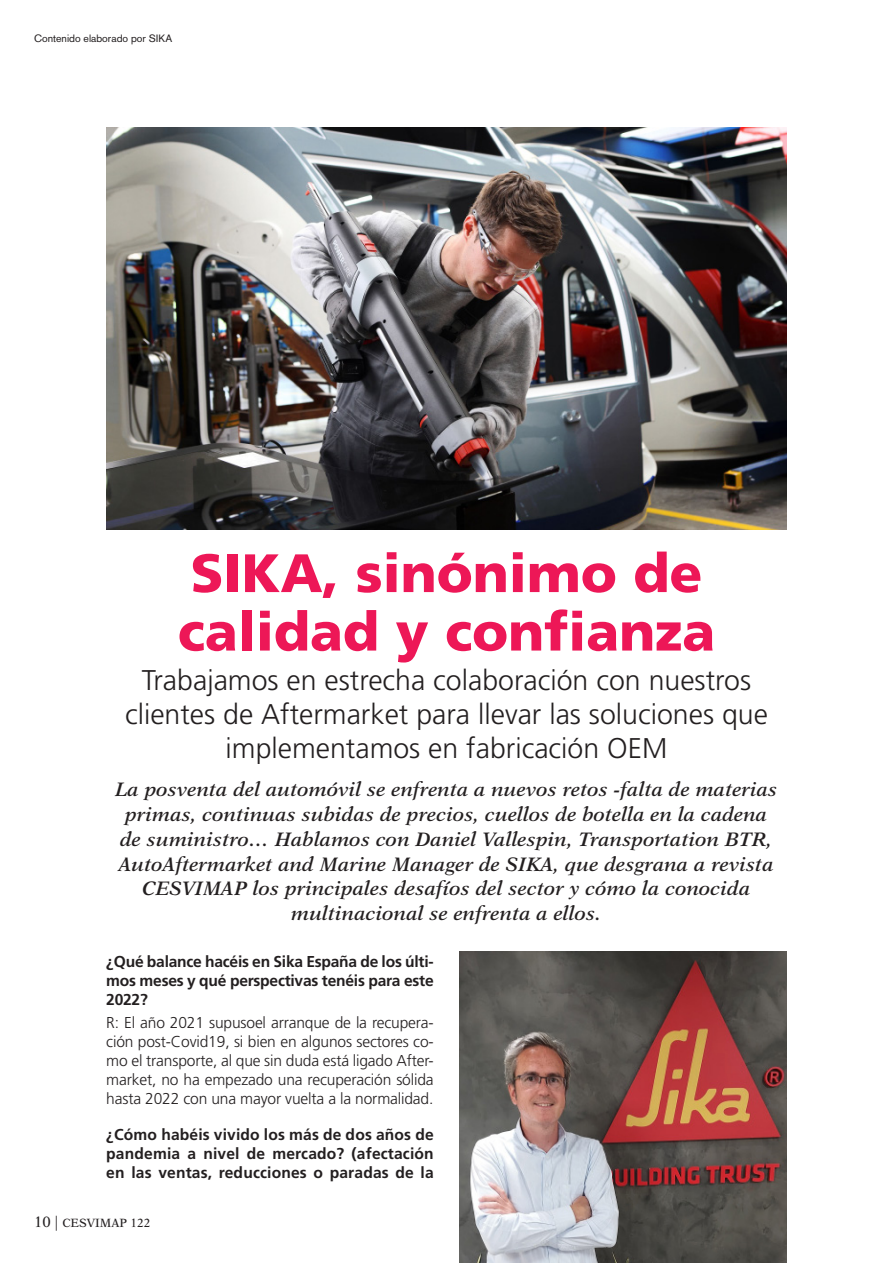
<style>
.page{position:relative;width:893px;height:1263px;background:#fff}
.page>*{position:absolute;margin:0;border:0;box-sizing:border-box;transform-origin:0 0}
.t1{font:900 54px/58.5px "Frutiger";color:#ed1757}
.t2{font:300 28.5px/34.2px "Frutiger";color:#231f20;text-align:center}
.t3{font:italic 600 19.5px/24.8px "New Aster";letter-spacing:.01em;color:#231f20;text-align:center}
.t4{font:300 15.75px/18.9px "Frutiger";letter-spacing:-.01em;color:#231f20;text-align:justify}
.t5{font:700 15.75px/18.9px "Frutiger";letter-spacing:-.01em;color:#231f20;text-align:justify}
.t6{font:12px "New Aster";color:#231f20}
.t7{font:10.5px "Akzidenz Grotesk";color:#231f20}
.s1{font-size:15px}
</style>
<div class="page">
<img style="left:106px;top:128px;width:681px;height:401px">
<img style="left:459px;top:951px;width:328px;height:312px">
<p class="t7" style="left:34px;top:32px;width:140px">Contenido elaborado por SIKA</p>
<h1 class="t1" style="left:178px;top:544px;width:539px">SIKA, sinónimo de calidad y confianza</h1>
<h2 class="t2" style="left:125px;top:663px;width:644px">Trabajamos en estrecha colaboración con nuestros clientes de Aftermarket para llevar las soluciones que implementamos en fabricación OEM</h2>
<p class="t3" style="left:115px;top:777px;width:664px">La posventa del automóvil se enfrenta a nuevos retos -falta de materias primas, continuas subidas de precios, cuellos de botella en la cadena de suministro… Hablamos con Daniel Vallespin, Transportation BTR, AutoAftermarket and Marine Manager de SIKA, que desgrana a revista CESVIMAP los principales desafíos del sector y cómo la conocida multinacional se enfrenta a ellos.</p>
<p class="t5" style="left:106px;top:952px;width:329px">¿Qué balance hacéis en Sika España de los últi&shy;mos meses y qué perspectivas tenéis para este 2022?</p>
<p class="t4" style="left:106px;top:1013px;width:329px">R: El año 2021 supusoel arranque de la recupera&shy;ción post-Covid19, si bien en algunos sectores co&shy;mo el transporte, al que sin duda está ligado After&shy;market, no ha empezado una recuperación sólida hasta 2022 con una mayor vuelta a la normalidad.</p>
<p class="t5" style="left:106px;top:1125px;width:329px">¿Cómo habéis vivido los más de dos años de pandemia a nivel de mercado? (afectación en las ventas, reducciones o paradas de la</p>
<p class="t6" style="left:34px;top:1216px;width:118px"><span class="s1">10 |</span> CESVIMAP 122</p>
</div>
